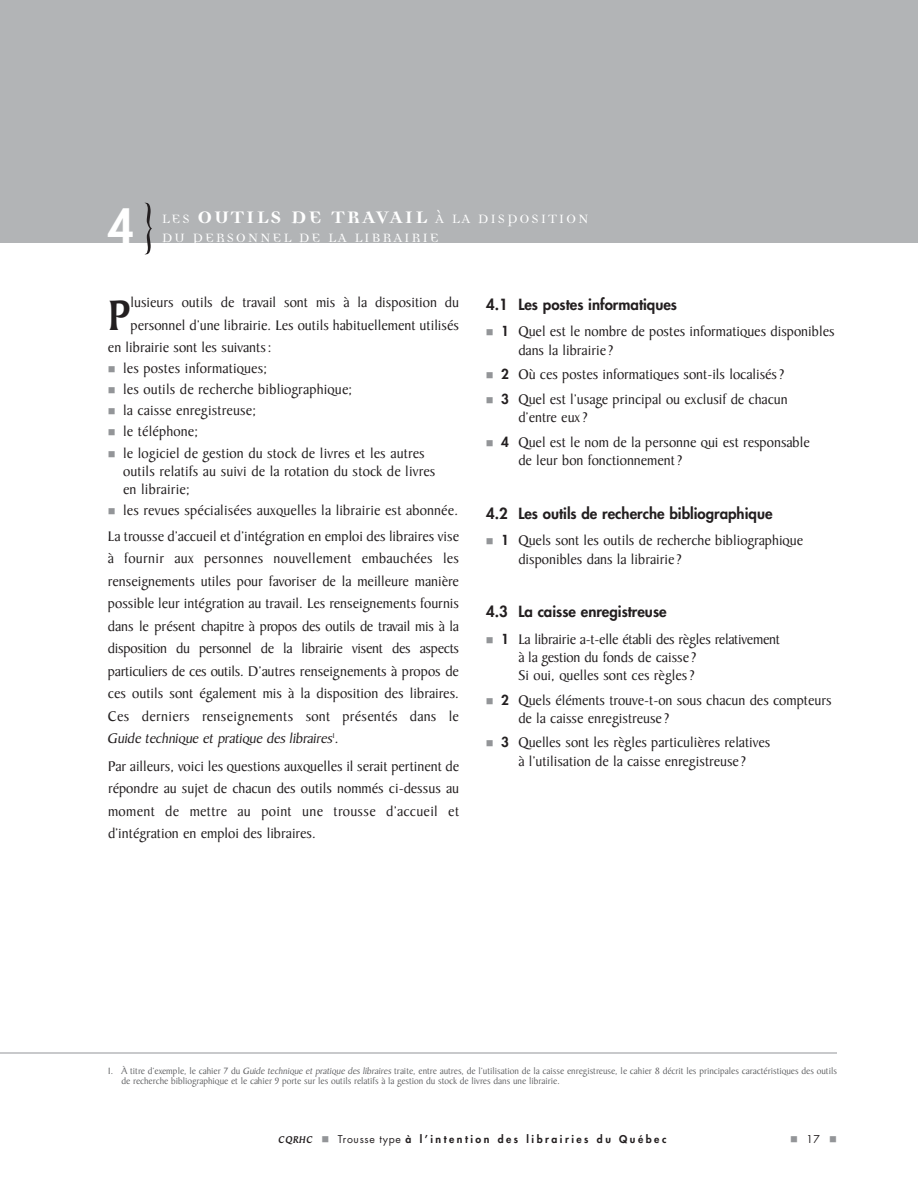
<style>
.page{position:relative;width:918px;height:1188px;background:#fff}
.page>*{position:absolute;margin:0;border:0;box-sizing:border-box;transform-origin:0 0}
.t1{font:700 45.6px "Baker Signet BT";color:#231f20}
.t2{font:800 45.3px "Futura";color:#fff}
.t3{font:19.5px "Democratica";letter-spacing:.06em;color:#fff}
.t4{font:15px/22.5px "Baker Signet";color:#231f20}
.t5{font:800 15px "Futura";color:#231f20}
.t6{font:italic 15px "Baker Signet BT";letter-spacing:-.005em;color:#231f20}
.t7{font:800 10.5px "Futura";letter-spacing:.235em;color:#231f20}
.t8{font:italic 700 10.5px "Baker Signet BT";letter-spacing:.05em;color:#231f20}
.t9{font:10.5px "Futura";color:#231f20}
.t10{font:9.75px/9.9px "Baker Signet";color:#636466}
.s1{font-family:"Democratica";font-weight:400;font-size:52.5px;color:#231f20}
.s2{font-weight:700;font-size:27px}
.s3{font-family:"Baker Signet";font-style:normal}
.s4{font-family:"Futura";font-weight:800;font-size:13.5px}
.s5{font-family:"Baker Signet BT";font-style:italic}
.s6{font-weight:400}
</style>
<div class="page">
<div style="left:0;top:0;width:918px;height:243px;background:#b2b4b6"></div>
<hr style="left:0;top:1053px;width:837px;height:1px;background:#939598">
<h2 class="t2" style="left:108px;top:205px;width:46px">4<span class="s1">}</span></h2>
<h3 class="t3" style="left:162px;top:210px;width:429px">LES <span class="s2">OUTILS DE TRAVAIL</span> À LA DISPOSITION</h3>
<h3 class="t3" style="left:162px;top:229px;width:279px">DU PERSONNEL DE LA LIBRAIRIE</h3>
<h1 class="t1" style="left:108px;top:298px;width:24px">P</h1>
<p class="t4" style="left:130px;top:293px;width:330px">lusieurs outils de travail sont mis à la disposition du</p>
<p class="t4" style="left:130px;top:316px;width:330px">personnel d’une librairie. Les outils habituellement utilisés</p>
<p class="t4" style="left:108px;top:338px;width:165px">en librairie sont les suivants :</p>
<p class="t4" style="left:123px;top:359px;width:303px;line-height:21.3px">les postes informatiques;<br>les outils de recherche bibliographique;<br>la caisse enregistreuse;<br>le téléphone;<br>le logiciel de gestion du stock de livres et les autres</p>
<p class="t4" style="left:123px;top:463px;width:314px;line-height:18px">outils relatifs au suivi de la rotation du stock de livres en librairie;</p>
<p class="t4" style="left:108px;top:499px;width:353px;line-height:25.8px;text-align:right">les revues spécialisées auxquelles la librairie est abonnée.<br>La trousse d’accueil et d’intégration en emploi des libraires vise</p>
<p class="t4" style="left:108px;top:549px;width:353px;text-align:justify">à fournir aux personnes nouvellement embauchées les renseignements utiles pour favoriser de la meilleure manière possible leur intégration au travail. Les renseignements fournis dans le présent chapitre à propos des outils de travail mis à la disposition du personnel de la librairie visent des aspects particuliers de ces outils. D’autres renseignements à propos de ces outils sont également mis à la disposition des libraires.<br>Ces derniers renseignements sont présentés dans le</p>
<p class="t6" style="left:108px;top:733px;width:232px">Guide technique et pratique des libraires<sup>1</sup><span class="s3">.</span></p>
<p class="t4" style="left:108px;top:756px;width:353px;text-align:justify">Par ailleurs, voici les questions auxquelles il serait pertinent de répondre au sujet de chacun des outils nommés ci-dessus au moment de mettre au point une trousse d’accueil et d’intégration en emploi des libraires.</p>
<p class="t5" style="left:486px;top:297px;width:193px">4.1 Les postes informatiques</p>
<p class="t4" style="left:518px;top:324px;width:318px;line-height:18.5px;text-indent:-17px"><span class="s4">1</span> Quel est le nombre de postes informatiques disponibles dans la librairie ?</p>
<p class="t4" style="left:501px;top:363px;width:288px;line-height:24.9px"><span class="s4">2</span> Où ces postes informatiques sont-ils localisés ?<br><span class="s4">3</span> Quel est l’usage principal ou exclusif de chacun</p>
<p class="t4" style="left:501px;top:407px;width:310px;line-height:24.5px;text-indent:17px">d’entre eux ?<br><span class="s4">4</span> Quel est le nom de la personne qui est responsable</p>
<p class="t4" style="left:518px;top:451px;width:165px">de leur bon fonctionnement ?</p>
<p class="t5" style="left:486px;top:506px;width:288px">4.2 Les outils de recherche bibliographique</p>
<p class="t4" style="left:518px;top:533px;width:286px;line-height:18.5px;text-indent:-17px"><span class="s4">1</span> Quels sont les outils de recherche bibliographique disponibles dans la librairie ?</p>
<p class="t5" style="left:486px;top:605px;width:182px">4.3 La caisse enregistreuse</p>
<p class="t4" style="left:518px;top:631px;width:263px;line-height:18.3px;text-indent:-17px"><span class="s4">1</span> La librairie a-t-elle établi des règles relativement à la gestion du fonds de caisse ?<br>Si oui, quelles sont ces règles ?</p>
<p class="t4" style="left:518px;top:692px;width:315px;line-height:18.5px;text-indent:-17px"><span class="s4">2</span> Quels éléments trouve-t-on sous chacun des compteurs de la caisse enregistreuse ?</p>
<p class="t4" style="left:501px;top:735px;width:271px;line-height:18.5px;text-align:center"><span class="s4">3</span> Quelles sont les règles particulières relatives à l’utilisation de la caisse enregistreuse ?</p>
<p class="t10" style="left:122px;top:1067px;width:717px;text-indent:-14px">1. À titre d’exemple, le cahier 7 du <span class="s5">Guide technique et pratique des libraires</span> traite, entre autres, de l’utilisation de la caisse enregistreuse, le cahier 8 décrit les principales caractéristiques des outils de recherche bibliographique et le cahier 9 porte sur les outils relatifs à la gestion du stock de livres dans une librairie.</p>
<p class="t8" style="left:279px;top:1136px;width:35px">CQRHC</p>
<p class="t7" style="left:338px;top:1134px;width:330px"><span class="s6">Trousse type</span> à l’intention des librairies du Québec</p>
<p class="t9" style="left:807px;top:1134px;width:15px">17</p>
</div>
